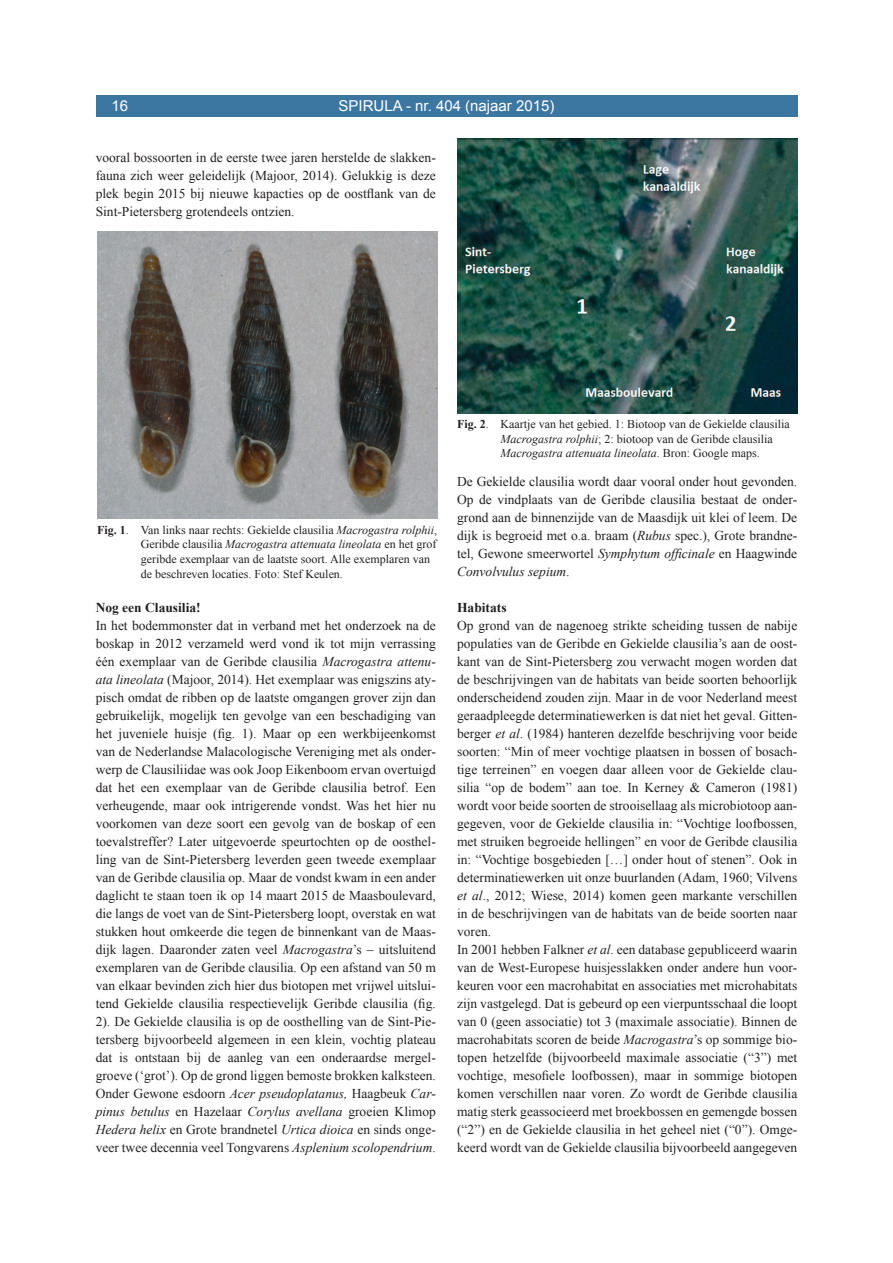
<style>
.page{position:relative;width:893px;height:1263px;background:#fff}
.page>*{position:absolute;margin:0;border:0;box-sizing:border-box;transform-origin:0 0}
.t1{font:15px "Arial";color:#fff}
.t2{font:13.5px/18px "Times New Roman";color:#231f20;text-align:justify}
.t3{font:12px/14.5px "Times New Roman";color:#231f20}
.s1{font-weight:700}
.s2{font-style:italic}
</style>
<div class="page">
<div style="left:96px;top:96px;width:701px;height:21px;background:#3c77a2"></div>
<img style="left:97px;top:232px;width:340px;height:287px">
<img style="left:457px;top:138px;width:340px;height:276px">
<p class="t1" style="left:111px;top:96px;width:18px">16</p>
<p class="t1" style="left:338px;top:96px;width:217px">SPIRULA - nr. 404 (najaar 2015)</p>
<p class="t2" style="left:96px;top:148px;width:342px">vooral bossoorten in de eerste twee jaren herstelde de slakken&shy;fauna zich weer geleidelijk (Majoor, 2014). Gelukkig is deze plek begin 2015 bij nieuwe kapacties op de oostflank van de Sint-Pietersberg grotendeels ontzien.</p>
<p class="t3" style="left:141px;top:522px;width:298px;text-indent:-44px"><span class="s1">Fig. 1</span>. Van links naar rechts: Gekielde clausilia <span class="s2">Macrogastra rolphii</span>, Geribde clausilia <span class="s2">Macrogastra attenuata lineolata</span> en het grof geribde exemplaar van de laatste soort. Alle exemplaren van de beschreven locaties. Foto: Stef Keulen.</p>
<p class="t2" style="left:96px;top:598px;width:342px;text-align:left"><span class="s1">Nog een Clausilia!<br></span>In het bodemmonster dat in verband met het onderzoek na de boskap in 2012 verzameld werd vond ik tot mijn verrassing één exemplaar van de Geribde clausilia <span class="s2">Macrogastra attenu&shy;ata lineolata</span> (Majoor, 2014). Het exemplaar was enigszins aty&shy;pisch omdat de ribben op de laatste omgangen grover zijn dan gebruikelijk, mogelijk ten gevolge van een beschadiging van het juveniele huisje (fig. 1). Maar op een werkbijeenkomst van de Nederlandse Malacologische Vereniging met als onder&shy;werp de Clausiliidae was ook Joop Eikenboom ervan overtuigd dat het een exemplaar van de Geribde clausilia betrof. Een verheugende, maar ook intrigerende vondst. Was het hier nu voorkomen van deze soort een gevolg van de boskap of een toevalstreffer? Later uitgevoerde speurtochten op de oosthel&shy;ling van de Sint-Pietersberg leverden geen tweede exemplaar van de Geribde clausilia op. Maar de vondst kwam in een ander daglicht te staan toen ik op 14 maart 2015 de Maasboulevard, die langs de voet van de Sint-Pietersberg loopt, overstak en wat stukken hout omkeerde die tegen de binnenkant van de Maas&shy;dijk lagen. Daaronder zaten veel <span class="s2">Macrogastra</span>’s – uitsluitend exemplaren van de Geribde clausilia. Op een afstand van 50 m van elkaar bevinden zich hier dus biotopen met vrijwel uitslui&shy;tend Gekielde clausilia respectievelijk Geribde clausilia (fig.<br>2). De Gekielde clausilia is op de oosthelling van de Sint-Pie&shy;tersberg bijvoorbeeld algemeen in een klein, vochtig plateau dat is ontstaan bij de aanleg van een onderaardse mergel&shy;groeve (‘grot’). Op de grond liggen bemoste brokken kalksteen.<br>Onder Gewone esdoorn <span class="s2">Acer pseudoplatanus,</span> Haagbeuk <span class="s2">Car&shy;pinus betulus</span> en Hazelaar <span class="s2">Corylus avellana</span> groeien Klimop <span class="s2">Hedera helix</span> en Grote brandnetel <span class="s2">Urtica dioica</span> en sinds onge&shy;veer twee decennia veel Tongvarens <span class="s2">Asplenium scolopendrium</span>.</p>
<p class="t3" style="left:501px;top:417px;width:291px;text-indent:-44px"><span class="s1">Fig. 2</span>. Kaartje van het gebied. 1: Biotoop van de Gekielde clausilia<br><span class="s2">Macrogastra rolphii</span>; 2: biotoop van de Geribde clausilia<br><span class="s2">Macrogastra attenuata lineolata</span>. Bron: Google maps.</p>
<p class="t2" style="left:457px;top:472px;width:342px">De Gekielde clausilia wordt daar vooral onder hout gevonden.<br>Op de vindplaats van de Geribde clausilia bestaat de onder&shy;grond aan de binnenzijde van de Maasdijk uit klei of leem. De dijk is begroeid met o.a. braam (<span class="s2">Rubus</span> spec.), Grote brandne&shy;tel, Gewone smeerwortel <span class="s2">Symphytum officinale</span> en Haagwinde <span class="s2">Convolvulus sepium</span>.</p>
<p class="t2" style="left:457px;top:598px;width:342px;text-align:left"><span class="s1">Habitats<br></span>Op grond van de nagenoeg strikte scheiding tussen de nabije populaties van de Geribde en Gekielde clausilia’s aan de oost&shy;kant van de Sint-Pietersberg zou verwacht mogen worden dat de beschrijvingen van de habitats van beide soorten behoorlijk onderscheidend zouden zijn. Maar in de voor Nederland meest geraadpleegde determinatiewerken is dat niet het geval. Gitten&shy;berger <span class="s2">et al</span>. (1984) hanteren dezelfde beschrijving voor beide soorten: “Min of meer vochtige plaatsen in bossen of bosach&shy;tige terreinen” en voegen daar alleen voor de Gekielde clau&shy;silia “op de bodem” aan toe. In Kerney &amp; Cameron (1981) wordt voor beide soorten de strooisellaag als microbiotoop aan&shy;gegeven, voor de Gekielde clausilia in: “Vochtige loofbossen, met struiken begroeide hellingen” en voor de Geribde clausilia in: “Vochtige bosgebieden […] onder hout of stenen”. Ook in determinatiewerken uit onze buurlanden (Adam, 1960; Vilvens <span class="s2">et al</span>., 2012; Wiese, 2014) komen geen markante verschillen in de beschrijvingen van de habitats van de beide soorten naar voren.<br>In 2001 hebben Falkner <span class="s2">et al</span>. een database gepubliceerd waarin van de West-Europese huisjesslakken onder andere hun voor&shy;keuren voor een macrohabitat en associaties met microhabitats zijn vastgelegd. Dat is gebeurd op een vierpuntsschaal die loopt van 0 (geen associatie) tot 3 (maximale associatie). Binnen de macrohabitats scoren de beide <span class="s2">Macrogastra</span>’s op sommige bio&shy;topen hetzelfde (bijvoorbeeld maximale associatie (“3”) met vochtige, mesofiele loofbossen), maar in sommige biotopen komen verschillen naar voren. Zo wordt de Geribde clausilia matig sterk geassocieerd met broekbossen en gemengde bossen (“2”) en de Gekielde clausilia in het geheel niet (“0”). Omge&shy;keerd wordt van de Gekielde clausilia bijvoorbeeld aangegeven</p>
</div>
